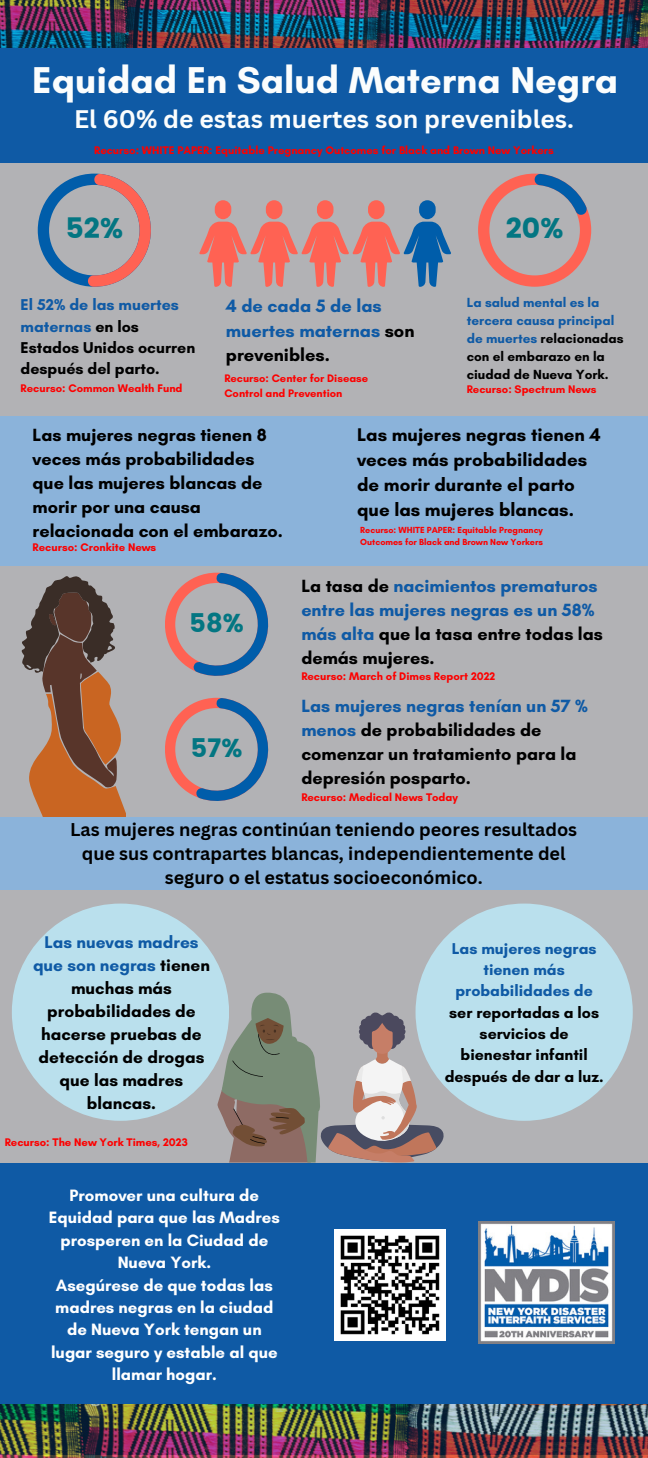
<style>
.page{position:relative;width:648px;height:1458px;background:#b2b2b5}
.page>*{position:absolute;margin:0;border:0;box-sizing:border-box;transform-origin:0 0}
.t1{font:700 38.02px "Glacial Indifference";color:#fbfdfd}
.t2{font:28.35px "Poppins";color:#037682}
.t3{font:25.88px "Poppins";color:#037682}
.t4{font:700 24.75px "Canva Sans";color:#fbfdfd}
.t5{font:700 18.68px/25px "Glacial Indifference";color:#000}
.t6{font:700 18.22px/24.3px "Glacial Indifference";color:#0f5aa5}
.t7{font:700 18px/24.1px "Glacial Indifference";color:#000}
.t8{font:700 18px/24.1px "Canva Sans";color:#000;text-align:center}
.t9{font:700 18px/24.1px "Glacial Indifference";color:#0f5aa5}
.t10{font:700 17.32px/22.9px "Glacial Indifference";color:#000;text-align:center}
.t11{font:700 16.65px/22.3px "Glacial Indifference";color:#fff;text-align:center}
.t12{font:700 15.97px/21.4px "Glacial Indifference";color:#000}
.t13{font:700 13.5px/18px "Glacial Indifference";color:#0f5aa5}
.t14{font:700 11.25px "Glacial Indifference";color:#fd0000}
.t15{font:700 11.03px/14.8px "Glacial Indifference";color:#fd0000}
.t16{font:700 9px/11.9px "Glacial Indifference";color:#fd0000}
.s1{color:#0f5aa5}
.s2{color:#000}
</style>
<div class="page">
<div style="left:0;top:1252px;width:648px;height:202px;background:#0f5aa5"></div>
<svg style="left:165px;top:573px;width:103px;height:103px"></svg>
<svg style="left:38px;top:174px;width:113px;height:113px"></svg>
<svg style="left:199px;top:200px;width:252px;height:87px"></svg>
<div style="left:0;top:0;width:648px;height:161px;background:#0f5aa5"></div>
<div style="left:0;top:104px;width:648px;height:59px;background:#0f5aa5"></div>
<svg style="left:478px;top:174px;width:113px;height:113px"></svg>
<div style="left:0;top:817px;width:648px;height:73px;background:#8bb3da"></div>
<svg style="left:165px;top:698px;width:103px;height:103px"></svg>
<div style="left:0;top:416px;width:648px;height:150px;background:#8bb3da"></div>
<div style="left:0;top:1163px;width:648px;height:91px;background:#0f5aa5"></div>
<img style="left:0;top:0;width:648px;height:48px">
<img style="left:478px;top:1222px;width:137px;height:121px">
<img style="left:334px;top:1229px;width:111px;height:112px">
<img style="left:0;top:1404px;width:648px;height:54px">
<div style="left:416px;top:904px;width:217px;height:217px;background:#bae0ed;border-radius:50%"></div>
<div style="left:12px;top:904px;width:217px;height:217px;background:#bae0ed;border-radius:50%"></div>
<svg style="left:217px;top:992px;width:227px;height:171px"></svg>
<svg style="left:21px;top:576px;width:104px;height:241px"></svg>
<p class="t1" style="left:32px;top:57px;width:588px">Equidad En Salud Materna Negra</p>
<p class="t4" style="left:74px;top:101px;width:501px">El 60% de estas muertes son prevenibles.</p>
<p class="t14" style="left:94px;top:143px;width:461px">Recurso: WHITE PAPER: Equitable Pregnancy Outcomes for Black and Brown New Yorkers</p>
<p class="t2" style="left:66px;top:212px;width:59px">52%</p>
<p class="t2" style="left:506px;top:212px;width:59px">20%</p>
<p class="t12" style="left:21px;top:294px;width:176px"><span class="s1">El 52% de las muertes maternas</span> en los<br>Estados Unidos ocurren después del parto.</p>
<p class="t14" style="left:21px;top:381px;width:163px">Recurso: Common Wealth Fund</p>
<p class="t6" style="left:226px;top:294px;width:190px">4 de cada 5 de las muertes maternas <span class="s2">son prevenibles.</span></p>
<p class="t15" style="left:224px;top:371px;width:145px">Recurso: Center for Disease<br>Control and Prevention</p>
<p class="t13" style="left:467px;top:293px;width:158px">La salud mental es la tercera causa principal de muertes <span class="s2">relacionadas con el embarazo en la ciudad de Nueva York.</span></p>
<p class="t14" style="left:467px;top:382px;width:131px">Recurso: Spectrum News</p>
<p class="t7" style="left:33px;top:423px;width:252px">Las mujeres negras tienen 8 veces más probabilidades que las mujeres blancas de morir por una causa relacionada con el embarazo.</p>
<p class="t14" style="left:33px;top:541px;width:125px">Recurso: Cronkite News</p>
<p class="t3" style="left:189px;top:608px;width:56px">58%</p>
<p class="t3" style="left:190px;top:733px;width:54px">57%</p>
<p class="t5" style="left:357px;top:422px;width:245px">Las mujeres negras tienen 4 veces más probabilidades de morir durante el parto que las mujeres blancas.</p>
<p class="t16" style="left:360px;top:524px;width:184px">Recurso: WHITE PAPER: Equitable Pregnancy<br>Outcomes for Black and Brown New Yorkers</p>
<p class="t9" style="left:301px;top:573px;width:303px"><span class="s2">La tasa de</span> nacimientos prematuros entre las mujeres negras es un 58% más alta <span class="s2">que la tasa entre todas las demás mujeres.</span></p>
<p class="t14" style="left:301px;top:669px;width:196px">Recurso: March of Dimes Report 2022</p>
<p class="t7" style="left:301px;top:694px;width:288px"><span class="s1">Las mujeres negras tenían un 57 % menos</span> de probabilidades de comenzar un tratamiento para la depresión posparto.</p>
<p class="t14" style="left:301px;top:790px;width:158px">Recurso: Medical News Today</p>
<p class="t8" style="left:70px;top:817px;width:508px">Las mujeres negras continúan teniendo peores resultados que sus contrapartes blancas, independientemente del seguro o el estatus socioeconómico.</p>
<p class="t10" style="left:33px;top:930px;width:178px"><span class="s1">Las nuevas madres que son negras</span> tienen muchas más probabilidades de hacerse pruebas de detección de drogas que las madres blancas.</p>
<p class="t12" style="left:445px;top:937px;width:160px;text-align:center"><span class="s1">Las mujeres negras tienen más probabilidades de </span>ser reportadas a los servicios de bienestar infantil después de dar a luz.</p>
<p class="t14" style="left:5px;top:1136px;width:185px">Recurso: The New York Times, 2023</p>
<p class="t11" style="left:49px;top:1184px;width:232px">Promover una cultura de<br>Equidad para que las Madres prosperen en la Ciudad de<br>Nueva York.</p>
<p class="t11" style="left:51px;top:1274px;width:228px">Asegúrese de que todas las madres negras en la ciudad de Nueva York tengan un lugar seguro y estable al que llamar hogar.</p>
</div>
